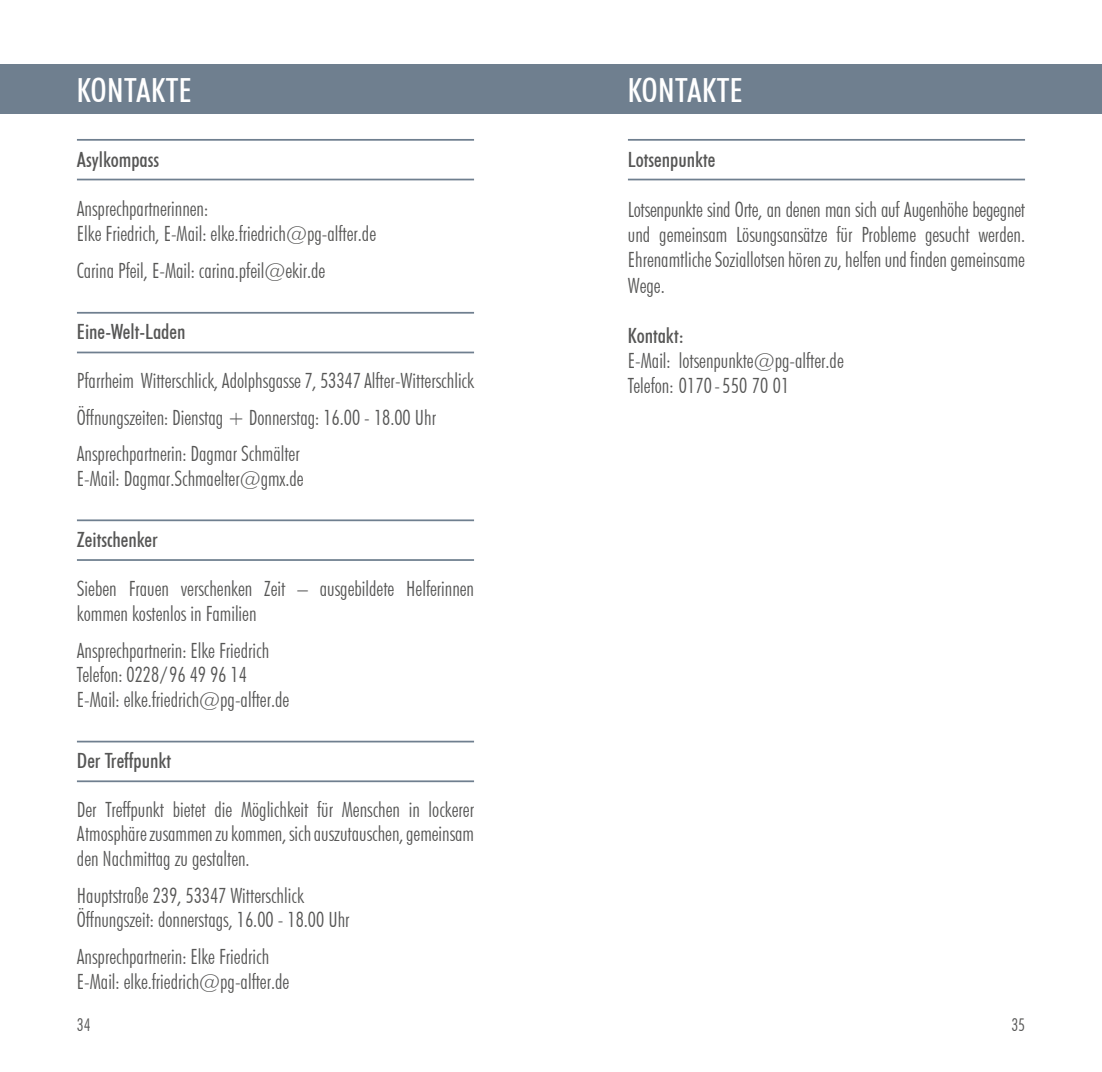
<style>
.page{position:relative;width:1102px;height:1072px;background:#fff}
.page>*{position:absolute;margin:0;border:0;box-sizing:border-box;transform-origin:0 0}
.t1{font:500 condensed 33.25px "Futura BT";letter-spacing:.01em;color:#fff}
.t2{font:300 condensed 21px/24.5px "Futura BT";color:#565655}
.t3{font:500 condensed 21px "Futura BT";color:#565655}
.t4{font:300 condensed 17.5px "Futura BT";color:#565655}
</style>
<div class="page">
<hr style="left:77px;top:179px;width:397px;height:1px;background:#6f7f8f">
<hr style="left:77px;top:139px;width:397px;height:2px;background:#6f7f8f">
<hr style="left:77px;top:351px;width:397px;height:2px;background:#6f7f8f">
<hr style="left:77px;top:312px;width:397px;height:2px;background:#6f7f8f">
<hr style="left:77px;top:780px;width:397px;height:2px;background:#6f7f8f">
<hr style="left:77px;top:740px;width:397px;height:2px;background:#6f7f8f">
<hr style="left:77px;top:559px;width:397px;height:2px;background:#6f7f8f">
<hr style="left:77px;top:519px;width:397px;height:2px;background:#6f7f8f">
<div style="left:0;top:64px;width:551px;height:50px;background:#6f7f8f"></div>
<hr style="left:628px;top:179px;width:396px;height:1px;background:#6f7f8f">
<hr style="left:628px;top:139px;width:396px;height:2px;background:#6f7f8f">
<div style="left:551px;top:64px;width:550px;height:50px;background:#6f7f8f"></div>
<h1 class="t1" style="left:77px;top:70px;width:116px">KONTAKTE</h1>
<p class="t3" style="left:77px;top:147px;width:84px">Asylkompass</p>
<p class="t2" style="left:77px;top:196px;width:301px">Ansprechpartnerinnen:<br>Elke Friedrich, E-Mail: elke.friedrich@pg-alfter.de</p>
<p class="t2" style="left:77px;top:258px;width:250px">Carina Pfeil, E-Mail: carina.pfeil@ekir.de</p>
<p class="t3" style="left:77px;top:319px;width:110px">Eine-Welt-Laden</p>
<p class="t2" style="left:77px;top:362px;width:398px;line-height:36.8px">Pfarrheim Witterschlick, Adolphsgasse 7, 53347 Alfter-Witterschlick<br>Öffnungszeiten: Dienstag + Donnerstag: 16.00 - 18.00 Uhr<br>Ansprechpartnerin: Dagmar Schmälter</p>
<p class="t2" style="left:77px;top:466px;width:228px">E-Mail: Dagmar.Schmaelter@gmx.de</p>
<p class="t3" style="left:77px;top:527px;width:82px">Zeitschenker</p>
<p class="t2" style="left:77px;top:576px;width:398px">Sieben Frauen verschenken Zeit – ausgebildete Helferinnen kommen kostenlos in Familien</p>
<p class="t2" style="left:77px;top:637px;width:214px">Ansprechpartnerin: Elke Friedrich<br>Telefon: 0228/96 49 96 14<br>E-Mail: elke.friedrich@pg-alfter.de</p>
<p class="t3" style="left:77px;top:747px;width:96px">Der Treffpunkt</p>
<p class="t2" style="left:77px;top:797px;width:398px;text-align:justify">Der Treffpunkt bietet die Möglichkeit für Menschen in lockerer Atmosphäre zusammen zu kommen, sich auszutauschen, gemeinsam den Nachmittag zu gestalten.</p>
<p class="t2" style="left:77px;top:882px;width:274px">Hauptstraße 239, 53347 Witterschlick<br>Öffnungszeit: donnerstags, 16.00 - 18.00 Uhr</p>
<p class="t2" style="left:77px;top:944px;width:214px">Ansprechpartnerin: Elke Friedrich<br>E-Mail: elke.friedrich@pg-alfter.de</p>
<p class="t4" style="left:77px;top:1013px;width:15px">34</p>
<h1 class="t1" style="left:628px;top:70px;width:116px">KONTAKTE</h1>
<p class="t3" style="left:628px;top:147px;width:89px">Lotsenpunkte</p>
<p class="t2" style="left:628px;top:197px;width:398px;line-height:25.2px;text-align:justify">Lotsenpunkte sind Orte, an denen man sich auf Augenhöhe begegnet und gemeinsam Lösungsansätze für Probleme gesucht werden.<br>Ehrenamtliche Soziallotsen hören zu, helfen und finden gemeinsame Wege.</p>
<p class="t3" style="left:628px;top:323px;width:58px">Kontakt:</p>
<p class="t2" style="left:628px;top:348px;width:217px">E-Mail: lotsenpunkte@pg-alfter.de<br>Telefon: 0170-550 70 01</p>
<p class="t4" style="left:1011px;top:1013px;width:15px">35</p>
</div>
